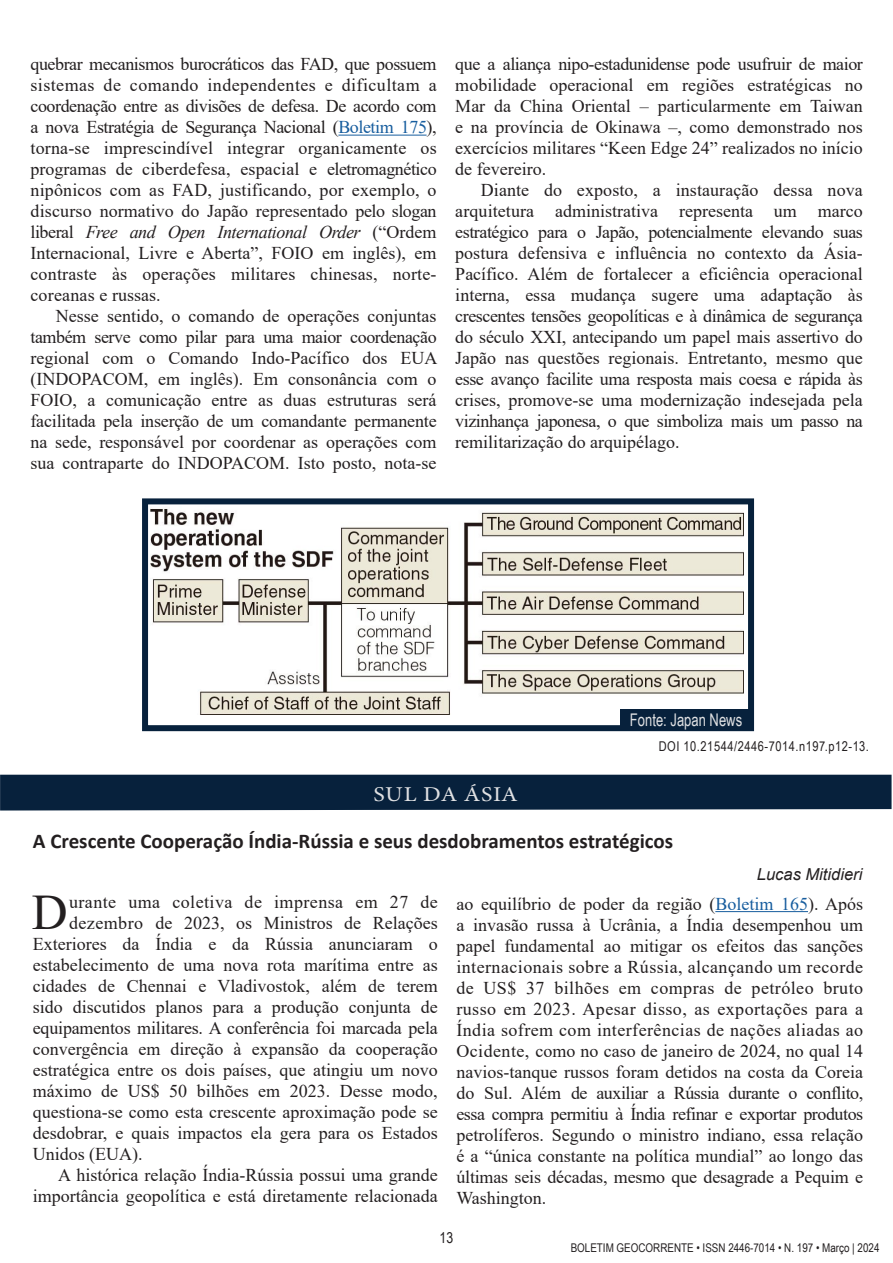
<style>
.page{position:relative;width:893px;height:1263px;background:#fff}
.page>*{position:absolute;margin:0;border:0;box-sizing:border-box;transform-origin:0 0}
.INÍCIO_DO_TEXTO{font:49.65px "Times New Roman";color:#231f20}
.Título_das_seções__Regiões{font:21.15px "Minion Pro";letter-spacing:.015em;color:#e0e1e3;scale:1.14 1}
.TÍTULO{font:700 21px "Calibri";color:#231f20}
.FORMATAÇÃO_TEXTO{font:18px/21px "Times New Roman";color:#231f20;text-align:justify}
.INÍCIO_DO_TEXTO-2{font:18px "Times New Roman";color:#231f20}
.INÍCIO_DO_TEXTO-3{font:18px "Times New Roman";letter-spacing:.025em;color:#231f20}
.t1{font:17.4px "Arial Narrow";color:#e0e1e3;scale:.91 1}
.NOME_DO_PESQUISADOR{font:italic 16.5px "Arial";color:#231f20}
.t2{font:15px "Arial Narrow";color:#231f20}
.NOME_DO_PESQUISADOR-2{font:13.5px "Arial Narrow";letter-spacing:.04em;color:#231f20}
.t3{font:12px "Arial Narrow";color:#231f20}
.s1{color:#175d9e}
.s2{font-style:italic}
</style>
<div class="page">
<img style="left:150px;top:508px;width:593px;height:206px">
<div style="left:142px;top:498px;width:612px;height:233px;border:6px solid #07213c"></div>
<div style="left:620px;top:709px;width:132px;height:21px;background:#07213c"></div>
<hr style="left:715px;top:911px;width:93px;height:1px;background:#175d9e">
<div style="left:0;top:775px;width:891px;height:35px;background:#07213c"></div>
<hr style="left:338px;top:135px;width:89px;height:1px;background:#175d9e">
<p class="FORMATAÇÃO_TEXTO" style="left:30px;top:53px;width:408px">quebrar mecanismos burocráticos das FAD, que possuem sistemas de comando independentes e dificultam a coordenação entre as divisões de defesa. De acordo com a nova Estratégia de Segurança Nacional (<span class="s1">Boletim 175</span>), torna-se imprescindível integrar organicamente os programas de ciberdefesa, espacial e eletromagnético nipônicos com as FAD, justificando, por exemplo, o discurso normativo do Japão representado pelo slogan liberal <span class="s2">Free and Open International Order</span> (“Ordem Internacional, Livre e Aberta”, FOIO em inglês), em contraste às operações militares chinesas, norte&shy;coreanas e russas.</p>
<p class="FORMATAÇÃO_TEXTO" style="left:30px;top:305px;width:409px;text-indent:26px">Nesse sentido, o comando de operações conjuntas também serve como pilar para uma maior coordenação regional com o Comando Indo-Pacífico dos EUA (INDOPACOM, em inglês). Em consonância com o FOIO, a comunicação entre as duas estruturas será facilitada pela inserção de um comandante permanente na sede, responsável por coordenar as operações com sua contraparte do INDOPACOM. Isto posto, nota-se</p>
<p class="FORMATAÇÃO_TEXTO" style="left:455px;top:53px;width:409px">que a aliança nipo-estadunidense pode usufruir de maior mobilidade operacional em regiões estratégicas no Mar da China Oriental – particularmente em Taiwan e na província de Okinawa –, como demonstrado nos exercícios militares “Keen Edge 24” realizados no início de fevereiro.</p>
<p class="FORMATAÇÃO_TEXTO" style="left:455px;top:179px;width:409px;text-indent:26px">Diante do exposto, a instauração dessa nova arquitetura administrativa representa um marco estratégico para o Japão, potencialmente elevando suas postura defensiva e influência no contexto da Ásia-Pacífico. Além de fortalecer a eficiência operacional interna, essa mudança sugere uma adaptação às crescentes tensões geopolíticas e à dinâmica de segurança do século XXI, antecipando um papel mais assertivo do Japão nas questões regionais. Entretanto, mesmo que esse avanço facilite uma resposta mais coesa e rápida às crises, promove-se uma modernização indesejada pela vizinhança japonesa, o que simboliza mais um passo na remilitarização do arquipélago.</p>
<p class="t1" style="left:630px;top:707px;width:125px">Fonte: Japan News</p>
<p class="NOME_DO_PESQUISADOR-2" style="left:659px;top:737px;width:212px">DOI 10.21544/2446-7014.n197.p12-13.</p>
<p class="Título_das_seções__Regiões" style="left:374px;top:780px;width:128px">SUL DA ÁSIA</p>
<p class="TÍTULO" style="left:33px;top:827px;width:642px">A Crescente Cooperação Índia-Rússia e seus desdobramentos estratégicos</p>
<p class="NOME_DO_PESQUISADOR" style="left:757px;top:864px;width:107px">Lucas Mitidieri</p>
<p class="INÍCIO_DO_TEXTO" style="left:32px;top:877px;width:37px">D</p>
<p class="INÍCIO_DO_TEXTO-3" style="left:69px;top:889px;width:370px">urante uma coletiva de imprensa em 27 de</p>
<p class="INÍCIO_DO_TEXTO-2" style="left:69px;top:910px;width:370px">dezembro de 2023, os Ministros de Relações</p>
<p class="INÍCIO_DO_TEXTO-2" style="left:33px;top:931px;width:407px">Exteriores da Índia e da Rússia anunciaram o</p>
<p class="INÍCIO_DO_TEXTO-2" style="left:33px;top:952px;width:407px">estabelecimento de uma nova rota marítima entre as</p>
<p class="INÍCIO_DO_TEXTO-2" style="left:33px;top:973px;width:407px">cidades de Chennai e Vladivostok, além de terem</p>
<p class="INÍCIO_DO_TEXTO-2" style="left:33px;top:994px;width:407px">sido discutidos planos para a produção conjunta de</p>
<p class="INÍCIO_DO_TEXTO-2" style="left:33px;top:1015px;width:407px">equipamentos militares. A conferência foi marcada pela</p>
<p class="INÍCIO_DO_TEXTO-2" style="left:33px;top:1036px;width:407px">convergência em direção à expansão da cooperação</p>
<p class="INÍCIO_DO_TEXTO-2" style="left:33px;top:1057px;width:407px">estratégica entre os dois países, que atingiu um novo</p>
<p class="INÍCIO_DO_TEXTO-2" style="left:33px;top:1078px;width:407px">máximo de US$ 50 bilhões em 2023. Desse modo,</p>
<p class="INÍCIO_DO_TEXTO-2" style="left:33px;top:1099px;width:407px">questiona-se como esta crescente aproximação pode se</p>
<p class="INÍCIO_DO_TEXTO-2" style="left:33px;top:1120px;width:407px">desdobrar, e quais impactos ela gera para os Estados</p>
<p class="INÍCIO_DO_TEXTO-2" style="left:33px;top:1141px;width:111px">Unidos (EUA).</p>
<p class="FORMATAÇÃO_TEXTO" style="left:33px;top:1164px;width:407px;text-align:right">A histórica relação Índia-Rússia possui uma grande importância geopolítica e está diretamente relacionada</p>
<p class="FORMATAÇÃO_TEXTO" style="left:456px;top:892px;width:408px">ao equilíbrio de poder da região (<span class="s1">Boletim 165</span>). Após a invasão russa à Ucrânia, a Índia desempenhou um papel fundamental ao mitigar os efeitos das sanções internacionais sobre a Rússia, alcançando um recorde de US$ 37 bilhões em compras de petróleo bruto russo em 2023. Apesar disso, as exportações para a Índia sofrem com interferências de nações aliadas ao Ocidente, como no caso de janeiro de 2024, no qual 14 navios-tanque russos foram detidos na costa da Coreia do Sul. Além de auxiliar a Rússia durante o conflito, essa compra permitiu à Índia refinar e exportar produtos petrolíferos. Segundo o ministro indiano, essa relação é a “única constante na política mundial” ao longo das últimas seis décadas, mesmo que desagrade a Pequim e Washington.</p>
<p class="t2" style="left:440px;top:1226px;width:15px">13</p>
<p class="t3" style="left:571px;top:1239px;width:310px">BOLETIM GEOCORRENTE • ISSN 2446-7014 • N. 197 • Março | 2024</p>
</div>
